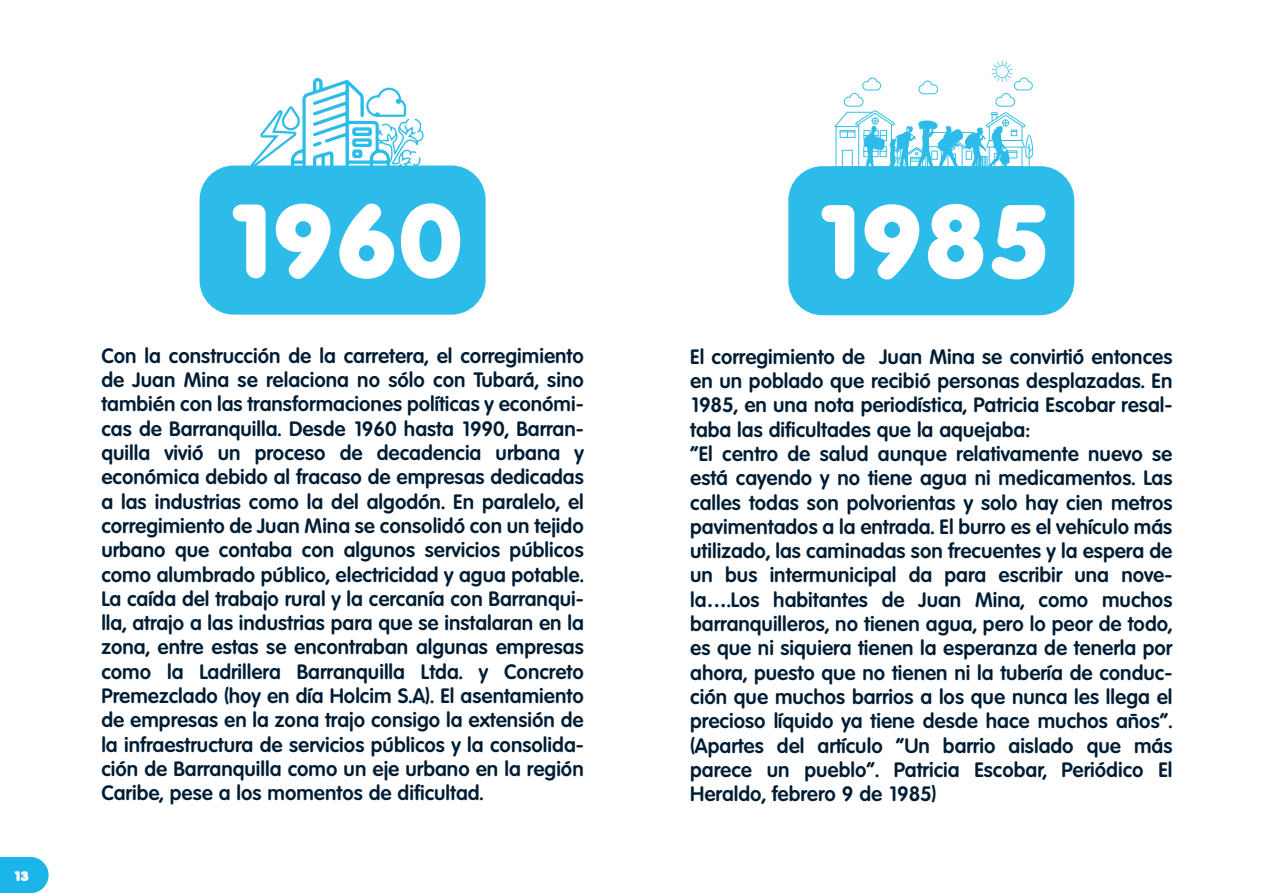
<style>
.page{position:relative;width:1276px;height:893px;background:#fff}
.page>*{position:absolute;margin:0;border:0;box-sizing:border-box;transform-origin:0 0}
.t1{font:800 101.25px "Volkswagen Serial";color:#fff}
.t2{font:700 20.25px/24.3px "Volkswagen Serial";color:#011d34}
.t3{font:900 13.5px "Volkswagen Serial";color:#fff}
</style>
<div class="page">
<div style="left:788px;top:166px;width:286px;height:149px;background:#2dbce9;border-radius:34px"></div>
<svg style="left:834px;top:60px;width:200px;height:107px"></svg>
<div style="left:200px;top:166px;width:285px;height:149px;background:#2dbce9;border-radius:34px"></div>
<svg style="left:250px;top:78px;width:174px;height:88px"></svg>
<svg style="left:0;top:857px;width:49px;height:36px;background:#2fbbeb"></svg>
<p class="t3" style="left:13px;top:867px;width:18px">13</p>
<h1 class="t1" style="left:223px;top:177px;width:241px">1960</h1>
<h1 class="t1" style="left:811px;top:178px;width:241px">1985</h1>
<p class="t2" style="left:101px;top:343px;width:484px;text-align:justify">Con la construcción de la carretera, el corregimiento de Juan Mina se relaciona no sólo con Tubará, sino también con las transformaciones políticas y económi&shy;cas de Barranquilla. Desde 1960 hasta 1990, Barran&shy;quilla vivió un proceso de decadencia urbana y económica debido al fracaso de empresas dedicadas a las industrias como la del algodón. En paralelo, el corregimiento de Juan Mina se consolidó con un tejido urbano que contaba con algunos servicios públicos como alumbrado público, electricidad y agua potable.<br>La caída del trabajo rural y la cercanía con Barranqui&shy;lla, atrajo a las industrias para que se instalaran en la zona, entre estas se encontraban algunas empresas como la Ladrillera Barranquilla Ltda. y Concreto Premezclado (hoy en día Holcim S.A). El asentamiento de empresas en la zona trajo consigo la extensión de la infraestructura de servicios públicos y la consolida&shy;ción de Barranquilla como un eje urbano en la región Caribe, pese a los momentos de dificultad.</p>
<p class="t2" style="left:690px;top:344px;width:484px">El corregimiento de Juan Mina se convirtió entonces en un poblado que recibió personas desplazadas. En 1985, en una nota periodística, Patricia Escobar resal&shy;taba las dificultades que la aquejaba:<br>“El centro de salud aunque relativamente nuevo se está cayendo y no tiene agua ni medicamentos. Las calles todas son polvorientas y solo hay cien metros pavimentados a la entrada. El burro es el vehículo más utilizado, las caminadas son frecuentes y la espera de un bus intermunicipal da para escribir una nove&shy;la….Los habitantes de Juan Mina, como muchos barranquilleros, no tienen agua, pero lo peor de todo, es que ni siquiera tienen la esperanza de tenerla por ahora, puesto que no tienen ni la tubería de conduc&shy;ción que muchos barrios a los que nunca les llega el precioso líquido ya tiene desde hace muchos años”. (Apartes del artículo “Un barrio aislado que más parece un pueblo”. Patricia Escobar, Periódico El Heraldo, febrero 9 de 1985)</p>
</div>
